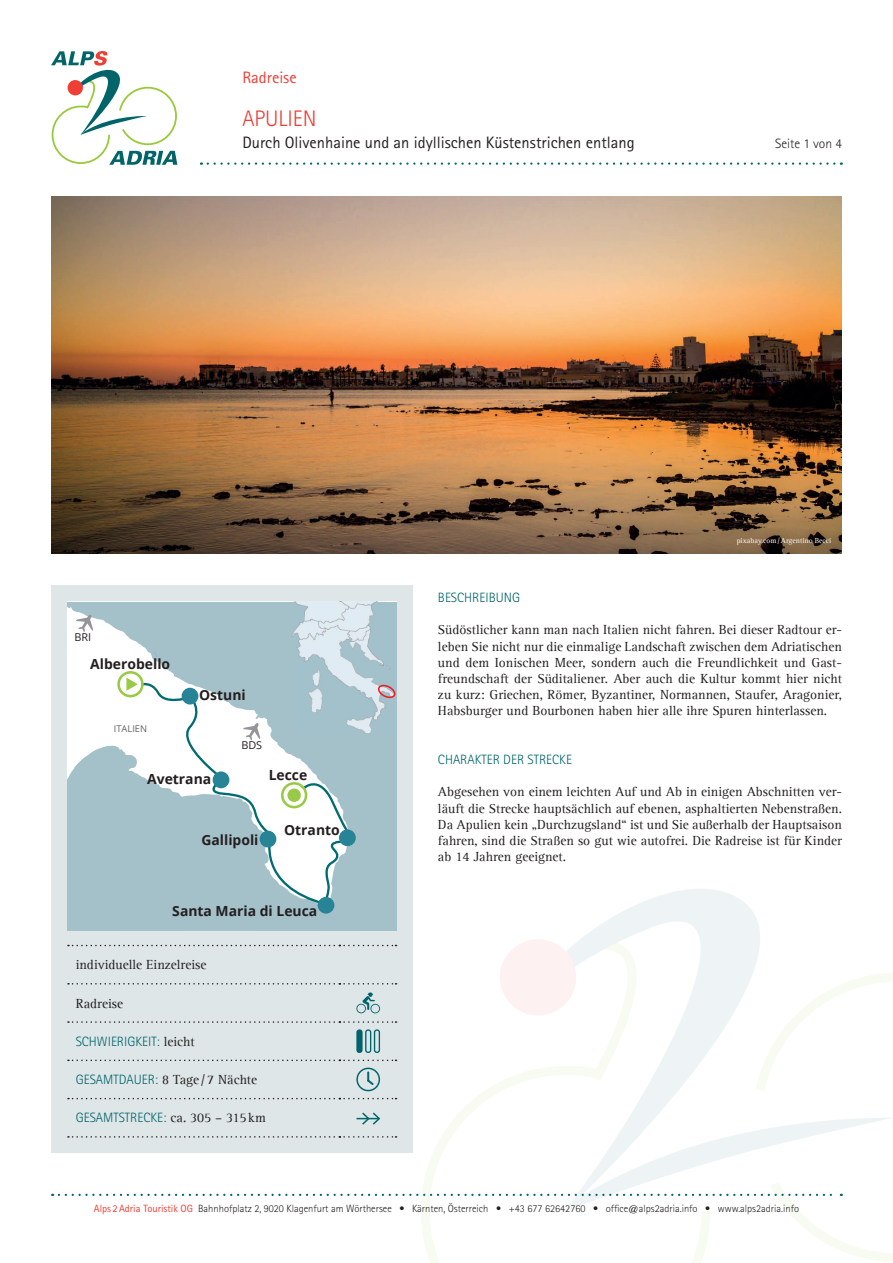
<style>
.page{position:relative;width:893px;height:1263px;background:#fff}
.page>*{position:absolute;margin:0;border:0;box-sizing:border-box;transform-origin:0 0}
.t1{font:300 22.5px "Rotis Sans Serif Std";color:#ee3e35}
.t2{font:16.5px "Rotis Sans Serif Std";color:#231f20}
.t3{font:16.5px "Rotis Sans Serif Std";color:#ee3e35}
.t4{font:700 13.95px "Open Sans";color:#231f20}
.t5{font:13.5px/16.2px "Agfa Rotis Serif";color:#231f20;text-align:justify}
.t6{font:300 13.5px "Rotis Sans Serif Std";color:#00646a}
.t7{font:300 13.5px "Rotis Sans Serif Std";color:#231f20}
.t8{font:10.8px "Open Sans";color:#231f20}
.t9{font:300 10.5px "Rotis Sans Serif Std";color:#231f20}
.t10{font:9.3px "Open Sans";color:#636366}
.t11{font:7.5px "Agfa Rotis Serif";color:#fff}
.s1{font-family:"Agfa Rotis Serif";font-weight:400;color:#231f20}
.s2{font-family:"Rotis Sans Serif Std";font-weight:300;color:#00646a}
.s3{font-weight:400;color:#ee3e35}
</style>
<div class="page">
<svg style="left:421px;top:973px;width:472px;height:290px"></svg>
<svg style="left:519px;top:889px;width:328px;height:223px"></svg>
<div style="left:500px;top:939px;width:76px;height:76px;background:#fdf2f1;border-radius:50%"></div>
<svg style="left:208px;top:162px;width:634px;height:3px"></svg>
<svg style="left:51px;top:51px;width:126px;height:114px"></svg>
<div style="left:51px;top:586px;width:361px;height:567px;background:#dfe6e8"></div>
<img style="left:51px;top:197px;width:791px;height:356px">
<div style="left:361px;top:602px;width:35px;height:329px;background:#a4c1ca"></div>
<svg style="left:67px;top:602px;width:294px;height:329px;background:#b8cfd5"></svg>
<img style="left:291px;top:602px;width:99px;height:131px">
<div style="left:318px;top:897px;width:16px;height:17px;background:#268496;border-radius:50%"></div>
<svg style="left:339px;top:829px;width:17px;height:17px"></svg>
<div style="left:117px;top:671px;width:27px;height:26px;border:3px solid #98ca45;border-radius:50%"></div>
<svg style="left:126px;top:678px;width:227px;height:229px;background:#c4d8dc"></svg>
<svg style="left:76px;top:615px;width:17px;height:17px"></svg>
<svg style="left:378px;top:683px;width:18px;height:15px"></svg>
<svg style="left:68px;top:945px;width:328px;height:1px"></svg>
<svg style="left:68px;top:983px;width:328px;height:1px"></svg>
<svg style="left:68px;top:1021px;width:328px;height:2px"></svg>
<svg style="left:68px;top:1059px;width:328px;height:2px"></svg>
<svg style="left:68px;top:1098px;width:328px;height:1px"></svg>
<svg style="left:356px;top:992px;width:24px;height:21px"></svg>
<div style="left:356px;top:1029px;width:7px;height:24px;background:#00646a;border-radius:3px"></div>
<svg style="left:365px;top:1029px;width:15px;height:24px"></svg>
<svg style="left:356px;top:1068px;width:24px;height:23px"></svg>
<svg style="left:59px;top:1112px;width:834px;height:99px"></svg>
<p class="t3" style="left:242px;top:68px;width:56px">Radreise</p>
<h1 class="t1" style="left:242px;top:106px;width:76px">APULIEN</h1>
<p class="t2" style="left:242px;top:133px;width:394px">Durch Olivenhaine und an idyllischen Küstenstrichen entlang</p>
<p class="t7" style="left:775px;top:136px;width:68px">Seite 1 von 4</p>
<p class="t11" style="left:737px;top:536px;width:96px">pixabay.com/Argentino Becci</p>
<p class="t8" style="left:74px;top:629px;width:18px">BRI</p>
<p class="t4" style="left:90px;top:654px;width:82px">Alberobello</p>
<p class="t10" style="left:114px;top:722px;width:35px">ITALIEN</p>
<p class="t4" style="left:199px;top:685px;width:48px">Ostuni</p>
<p class="t8" style="left:241px;top:738px;width:22px">BDS</p>
<p class="t4" style="left:147px;top:769px;width:66px">Avetrana</p>
<p class="t4" style="left:269px;top:765px;width:40px">Lecce</p>
<p class="t4" style="left:201px;top:830px;width:59px">Gallipoli</p>
<p class="t4" style="left:284px;top:820px;width:57px">Otranto</p>
<p class="t4" style="left:172px;top:901px;width:146px">Santa Maria di Leuca</p>
<p class="t5" style="left:76px;top:957px;width:132px">individuelle Einzelreise</p>
<p class="t5" style="left:76px;top:995px;width:49px">Radreise</p>
<p class="t6" style="left:76px;top:1033px;width:121px">SCHWIERIGKEIT: <span class="s1">leicht</span></p>
<p class="t5" style="left:76px;top:1072px;width:183px"><span class="s2">GESAMTDAUER:</span> 8 Tage /7 Nächte</p>
<p class="t6" style="left:76px;top:1110px;width:192px">GESAMTSTRECKE: <span class="s1">ca. 305 – 315km</span></p>
<p class="t6" style="left:438px;top:590px;width:84px">BESCHREIBUNG</p>
<p class="t5" style="left:438px;top:622px;width:405px">Südöstlicher kann man nach Italien nicht fahren. Bei dieser Radtour er&shy;leben Sie nicht nur die einmalige Landschaft zwischen dem Adriatischen und dem Ionischen Meer, sondern auch die Freundlichkeit und Gast&shy;freundschaft der Süditaliener. Aber auch die Kultur kommt hier nicht zu kurz: Griechen, Römer, Byzantiner, Normannen, Staufer, Aragonier, Habsburger und Bourbonen haben hier alle ihre Spuren hinterlassen.</p>
<p class="t6" style="left:438px;top:752px;width:136px">CHARAKTER DER STRECKE</p>
<p class="t5" style="left:438px;top:784px;width:405px">Abgesehen von einem leichten Auf und Ab in einigen Abschnitten ver&shy;läuft die Strecke hauptsächlich auf ebenen, asphaltierten Nebenstraßen.<br>Da Apulien kein „Durchzugsland“ ist und Sie außerhalb der Hauptsaison fahren, sind die Straßen so gut wie autofrei. Die Radreise ist für Kinder ab 14 Jahren geeignet.</p>
<p class="t9" style="left:94px;top:1202px;width:707px"><span class="s3">Alps 2Adria Touristik OG</span> Bahnhofplatz 2, 9020 Klagenfurt am Wörthersee • Kärnten, Österreich • +43 677 62642760 • office@alps2adria.info • www.alps2adria.info</p>
</div>
